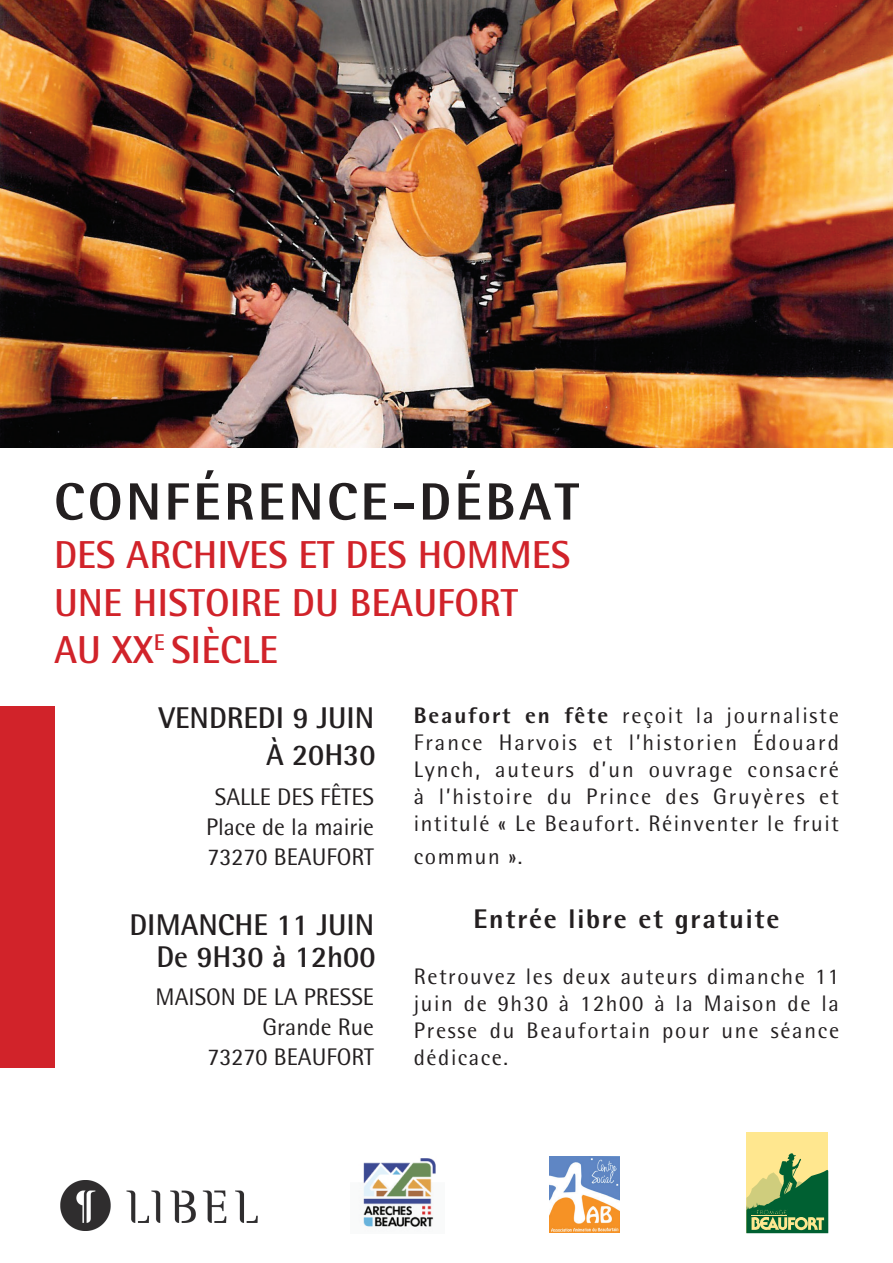
<style>
.page{position:relative;width:893px;height:1263px;background:#fff}
.page>*{position:absolute;margin:0;border:0;box-sizing:border-box;transform-origin:0 0}
.t1{font:800 52.5px "Rotis Semi Sans Std";letter-spacing:.065em;color:#231f20}
.t2{font:700 39px/47.7px "Rotis Semi Sans Std";color:#d1232a}
.t3{font:700 30px "Rotis Semi Sans Std";color:#231f20}
.t4{font:800 27px "Rotis Semi Sans Std";letter-spacing:.065em;color:#231f20}
.t5{font:24px/30px "Rotis Semi Sans Std";color:#231f20;text-align:center}
.t6{font:22.5px/27px "Rotis Semi Sans Std";letter-spacing:.07em;color:#231f20;text-align:justify}
.s1{font-weight:800}
</style>
<div class="page">
<div style="left:0;top:707px;width:54px;height:361px;background:#d1232a"></div>
<img style="left:0;top:0;width:893px;height:447px">
<img style="left:61px;top:1180px;width:197px;height:50px">
<img style="left:363px;top:1158px;width:73px;height:69px">
<div style="left:746px;top:1132px;width:82px;height:101px;background:#ffe78f"></div>
<svg style="left:746px;top:1153px;width:82px;height:80px"></svg>
<hr style="left:752px;top:1215px;width:35px;height:1px;background:#ffe78f">
<img style="left:550px;top:1157px;width:69px;height:75px">
<h1 class="t1" style="left:54px;top:468px;width:526px">CONFÉRENCE-DÉBAT</h1>
<h2 class="t2" style="left:54px;top:530px;width:518px">DES ARCHIVES ET DES HOMMES<br>UNE HISTOIRE DU BEAUFORT<br>AU XX<sup>E</sup> SIÈCLE</h2>
<h3 class="t3" style="left:159px;top:699px;width:217px">VENDREDI 9 JUIN</h3>
<h3 class="t3" style="left:266px;top:736px;width:111px">À 20H30</h3>
<p class="t5" style="left:206px;top:782px;width:170px">SALLE DES FÊTES<br>Place de la mairie<br>73270 BEAUFORT</p>
<h3 class="t3" style="left:130px;top:906px;width:246px">DIMANCHE 11 JUIN</h3>
<h3 class="t3" style="left:156px;top:938px;width:220px">De 9H30 à 12h00</h3>
<p class="t5" style="left:156px;top:982px;width:220px;text-align:right">MAISON DE LA PRESSE<br>Grande Rue<br>73270 BEAUFORT</p>
<p class="t6" style="left:414px;top:702px;width:427px"><span class="s1">Beaufort en fête</span> reçoit la journaliste France Harvois et l’historien Édouard Lynch, auteurs d’un ouvrage consacré à l’histoire du Prince des Gruyères et intitulé « Le Beaufort. Réinventer le fruit</p>
<p class="t6" style="left:414px;top:842px;width:110px">commun ».</p>
<p class="t4" style="left:473px;top:902px;width:307px">Entrée libre et gratuite</p>
<p class="t6" style="left:414px;top:963px;width:427px">Retrouvez les deux auteurs dimanche 11 juin de 9h30 à 12h00 à la Maison de la Presse du Beaufortain pour une séance dédicace.</p>
</div>
